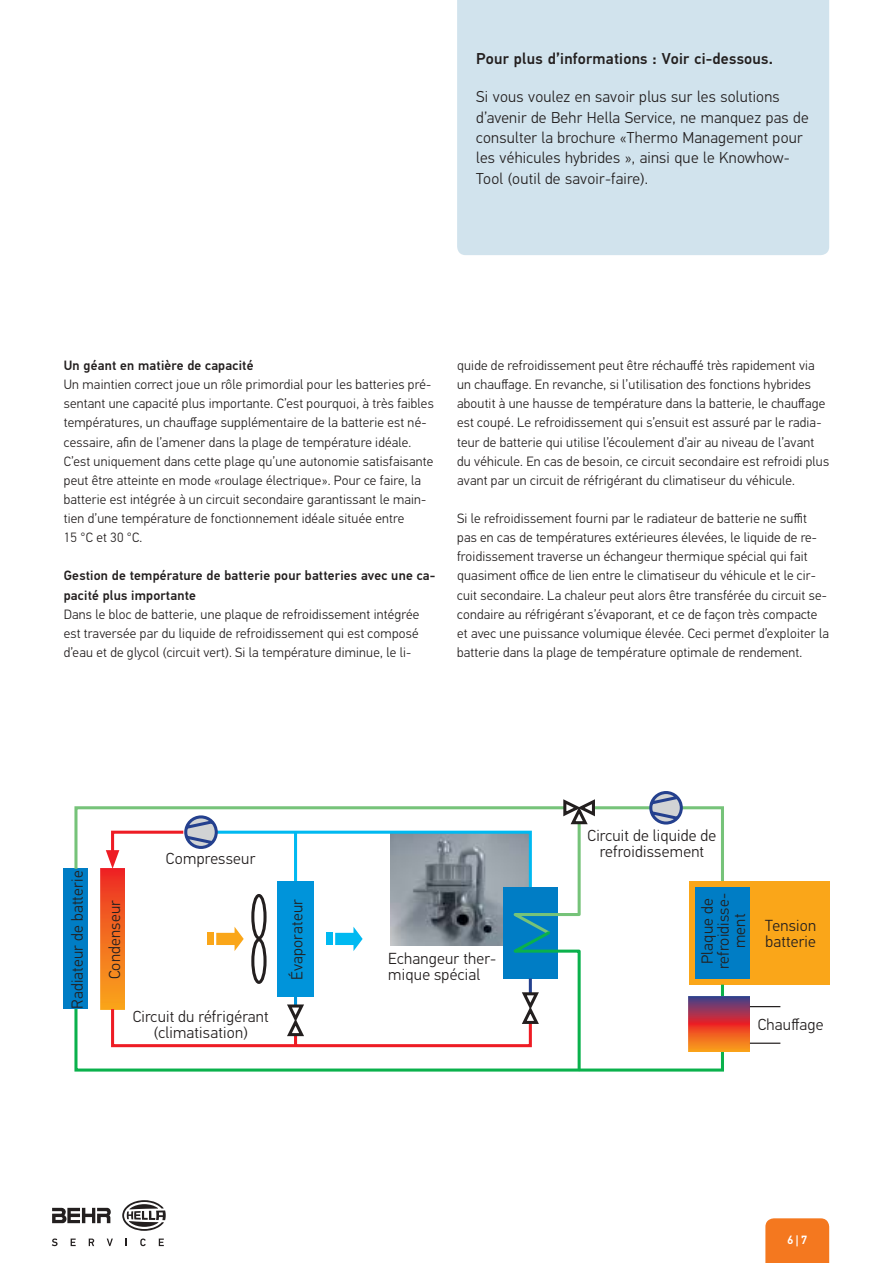
<style>
.page{position:relative;width:893px;height:1263px;background:#fff}
.page>*{position:absolute;margin:0;border:0;box-sizing:border-box;transform-origin:0 0}
.t1{font:300 16.05px/16px "Hella DIN Universal";letter-spacing:.015em;color:#231f1f;text-align:center}
.t2{font:300 15.75px/20.5px "Hella DIN Universal";letter-spacing:.015em;color:#231f1f}
.t3{font:500 15.75px "Hella DIN Universal";letter-spacing:.015em;color:#231f1f}
.t4{font:300 13.5px/19.2px "Hella DIN Universal";letter-spacing:.015em;color:#231f1f}
.t5{font:500 13.5px/19.2px "Hella DIN Universal";letter-spacing:.015em;color:#231f1f}
.t6{font:500 12px "Hella DIN Universal";color:#fff}
</style>
<div class="page">
<svg style="left:52px;top:1238px;width:6px;height:8px"></svg>
<svg style="left:71px;top:1238px;width:5px;height:8px"></svg>
<svg style="left:89px;top:1238px;width:5px;height:8px"></svg>
<svg style="left:107px;top:1238px;width:6px;height:8px"></svg>
<svg style="left:140px;top:1238px;width:6px;height:8px"></svg>
<svg style="left:159px;top:1238px;width:5px;height:8px"></svg>
<svg style="left:52px;top:1208px;width:59px;height:15px"></svg>
<svg style="left:122px;top:1200px;width:44px;height:31px"></svg>
<div style="left:457px;top:0;width:372px;height:255px;background:#d1e3ed"></div>
<div style="left:765px;top:1218px;width:64px;height:45px;background:#f4781f"></div>
<div style="left:64px;top:869px;width:24px;height:140px;background:#007dc5"></div>
<div style="left:689px;top:881px;width:140px;height:104px;background:#faa619"></div>
<div style="left:695px;top:887px;width:55px;height:91px;background:#007dc5"></div>
<svg style="left:73px;top:791px;width:652px;height:280px"></svg>
<img style="left:689px;top:997px;width:61px;height:55px">
<hr style="left:750px;top:1042px;width:30px;height:2px;background:#231f1f">
<hr style="left:750px;top:1006px;width:30px;height:1px;background:#231f1f">
<p class="t3" style="left:476px;top:53px;width:298px">Pour plus d’informations : Voir ci-dessous.</p>
<p class="t2" style="left:476px;top:87px;width:334px">Si vous voulez en savoir plus sur les solutions d’avenir de Behr Hella Service, ne manquez pas de consulter la brochure «Thermo Management pour les véhicules hybrides », ainsi que le Knowhow-Tool (outil de savoir-faire).</p>
<p class="t5" style="left:64px;top:357px;width:191px">Un géant en matière de capacité</p>
<p class="t4" style="left:64px;top:376px;width:371px">Un maintien correct joue un rôle primordial pour les batteries pré&shy;sentant une capacité plus importante. C’est pourquoi, à très faibles températures, un chauffage supplémentaire de la batterie est né&shy;cessaire, afin de l’amener dans la plage de température idéale.<br>C’est uniquement dans cette plage qu’une autonomie satisfaisante peut être atteinte en mode «roulage électrique». Pour ce faire, la batterie est intégrée à un circuit secondaire garantissant le main&shy;tien d’une température de fonctionnement idéale située entre<br>15 °C et 30 °C.</p>
<p class="t5" style="left:64px;top:567px;width:373px">Gestion de température de batterie pour batteries avec une ca&shy;pacité plus importante</p>
<p class="t4" style="left:64px;top:605px;width:357px;text-align:justify">Dans le bloc de batterie, une plaque de refroidissement intégrée est traversée par du liquide de refroidissement qui est composé d’eau et de glycol (circuit vert). Si la température diminue, le li-</p>
<p class="t4" style="left:457px;top:357px;width:373px">quide de refroidissement peut être réchauffé très rapidement via un chauffage. En revanche, si l’utilisation des fonctions hybrides aboutit à une hausse de température dans la batterie, le chauffage est coupé. Le refroidissement qui s’ensuit est assuré par le radia&shy;teur de batterie qui utilise l’écoulement d’air au niveau de l’avant du véhicule. En cas de besoin, ce circuit secondaire est refroidi plus avant par un circuit de réfrigérant du climatiseur du véhicule.</p>
<p class="t4" style="left:457px;top:510px;width:373px">Si le refroidissement fourni par le radiateur de batterie ne suffit pas en cas de températures extérieures élevées, le liquide de re&shy;froidissement traverse un échangeur thermique spécial qui fait quasiment office de lien entre le climatiseur du véhicule et le cir&shy;cuit secondaire. La chaleur peut alors être transférée du circuit se&shy;condaire au réfrigérant s’évaporant, et ce de façon très compacte et avec une puissance volumique élevée. Ceci permet d’exploiter la batterie dans la plage de température optimale de rendement.</p>
<p class="t1" style="left:166px;top:851px;width:91px">Compresseur</p>
<p class="t1" style="left:587px;top:828px;width:130px">Circuit de liquide de refroidissement</p>
<p class="t1" style="left:70px;top:1009px;width:140px;rotate:-90deg">Radiateur de batterie</p>
<p class="t1" style="left:108px;top:979px;width:81px;rotate:-90deg">Condenseur</p>
<p class="t1" style="left:133px;top:1009px;width:137px">Circuit du réfrigérant (climatisation)</p>
<p class="t1" style="left:290px;top:980px;width:83px;rotate:-90deg">Évaporateur</p>
<p class="t1" style="left:700px;top:969px;width:78px;rotate:-90deg">Plaque de refroidisse&shy;ment</p>
<p class="t1" style="left:388px;top:951px;width:110px">Echangeur ther-</p>
<p class="t1" style="left:388px;top:967px;width:93px">mique spécial</p>
<p class="t1" style="left:765px;top:918px;width:52px;text-align:left">Tension batterie</p>
<p class="t1" style="left:758px;top:1017px;width:67px">Chauffage</p>
<p class="t6" style="left:787px;top:1235px;width:22px">6|7</p>
</div>
